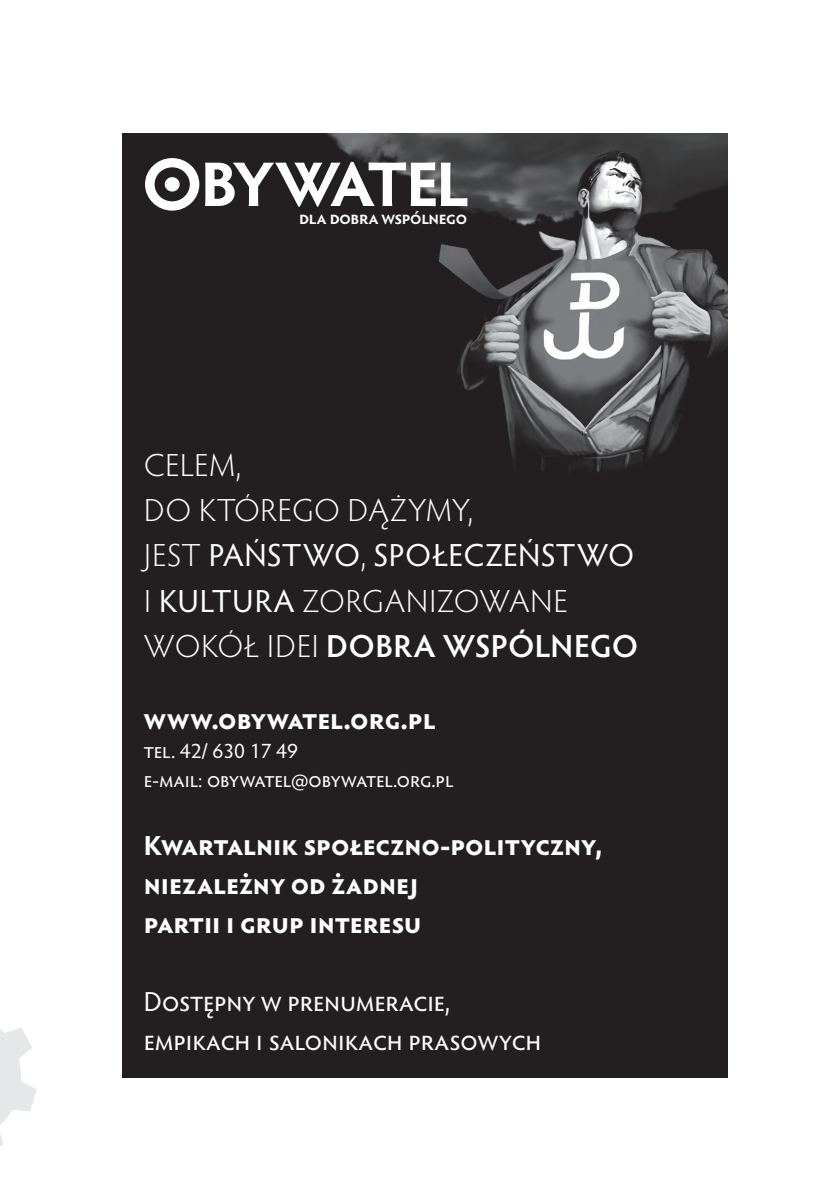
<style>
.page{position:relative;width:840px;height:1191px;background:#fff}
.page>*{position:absolute;margin:0;border:0;box-sizing:border-box;transform-origin:0 0}
.t1{font:300 32px/45.2px "Hypatia Sans Pro";letter-spacing:.02em;color:#fff}
.t2{font:700 27.6px/39px "Hypatia Sans Pro";color:#fff}
.t3{font:27.6px/39px "Hypatia Sans Pro";color:#fff}
.t4{font:21px/29px "Hypatia Sans Pro";color:#fff}
.t5{font:600 17.6px "Hypatia Sans Pro";letter-spacing:-.015em;color:#fff}
.s1{font-weight:400}
.s2{font-weight:600}
</style>
<div class="page">
<svg style="left:0;top:1028px;width:37px;height:118px"></svg>
<div style="left:123px;top:133px;width:604px;height:944px;background:#231f20"></div>
<img style="left:199px;top:133px;width:528px;height:339px">
<svg style="left:205px;top:162px;width:262px;height:45px"></svg>
<svg style="left:145px;top:158px;width:54px;height:53px"></svg>
<p class="t5" style="left:299px;top:205px;width:169px">dla dobra wspólnego</p>
<p class="t1" style="left:144px;top:441px;width:495px">CELEM,<br>DO KTÓREGO DĄŻYMY,<br>JEST <span class="s1">PAŃSTWO</span>, <span class="s1">SPOŁECZEŃSTWO<br></span>I <span class="s1">KULTURA</span> ZORGANIZOWANE<br>WOKÓŁ IDEI <span class="s2">DOBRA WSPÓLNEGO</span></p>
<p class="t2" style="left:144px;top:698px;width:293px">www.obywatel.org.pl</p>
<p class="t4" style="left:144px;top:735px;width:311px">tel. 42/ 630 17 49<br>e-mail: obywatel@obywatel.org.pl</p>
<p class="t2" style="left:144px;top:824px;width:459px">Kwartalnik społeczno-polityczny, niezależny od żadnej<br>partii i grup interesu</p>
<p class="t3" style="left:144px;top:981px;width:398px">Dostępny w prenumeracie, empikach i salonikach prasowych</p>
</div>
